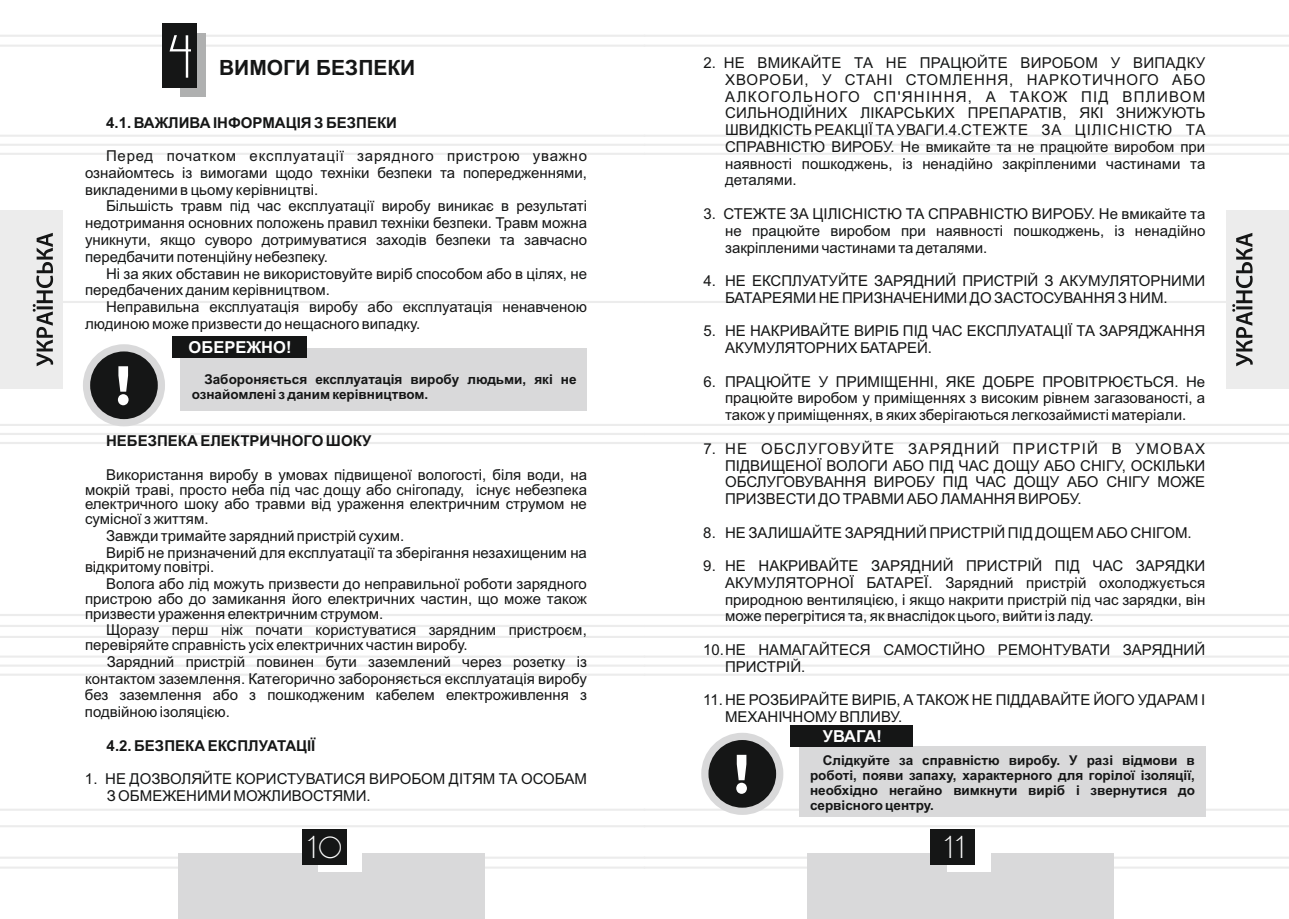
<style>
.page{position:relative;width:1289px;height:919px;background:#fff}
.page>*{position:absolute;margin:0;border:0;box-sizing:border-box;transform-origin:0 0}
.t1{font:52.5px "DS Standart Cyr";color:#fff}
.t2{font:26.25px "DS Standart Cyr";color:#fff}
.t3{font:700 21px "Arial";color:#151616}
.t4{font:700 16.5px "Arial";color:#fff}
.t5{font:15px/16.8px "Arial";color:#151616}
.t6{font:700 15px "Arial";color:#151616}
.t7{font:700 13.5px/15.1px "Arial";color:#151616}
</style>
<div class="page">
<hr style="left:644px;top:135px;width:644px;height:2px;background:#ececec">
<hr style="left:644px;top:153px;width:644px;height:2px;background:#ececec">
<hr style="left:644px;top:424px;width:644px;height:2px;background:#ececec">
<hr style="left:644px;top:442px;width:644px;height:2px;background:#ececec">
<hr style="left:644px;top:614px;width:644px;height:2px;background:#ececec">
<hr style="left:644px;top:635px;width:644px;height:3px;background:#ececec">
<hr style="left:644px;top:655px;width:644px;height:2px;background:#ececec">
<hr style="left:644px;top:673px;width:644px;height:2px;background:#ececec">
<hr style="left:644px;top:856px;width:644px;height:2px;background:#ececec">
<hr style="left:644px;top:866px;width:644px;height:2px;background:#ececec">
<hr style="left:644px;top:35px;width:644px;height:2px;background:#ececec">
<hr style="left:644px;top:45px;width:644px;height:2px;background:#ececec">
<hr style="left:644px;top:808px;width:644px;height:2px;background:#ececec">
<hr style="left:644px;top:825px;width:644px;height:2px;background:#ececec">
<hr style="left:644px;top:301px;width:644px;height:2px;background:#ececec">
<hr style="left:0;top:135px;width:644px;height:2px;background:#ececec">
<hr style="left:0;top:144px;width:1288px;height:2px;background:#ececec">
<hr style="left:0;top:153px;width:644px;height:2px;background:#ececec">
<hr style="left:0;top:424px;width:644px;height:2px;background:#ececec">
<hr style="left:0;top:433px;width:1288px;height:2px;background:#ececec">
<hr style="left:0;top:442px;width:644px;height:2px;background:#ececec">
<hr style="left:0;top:614px;width:644px;height:2px;background:#ececec">
<hr style="left:0;top:625px;width:1288px;height:2px;background:#ececec">
<hr style="left:0;top:635px;width:644px;height:3px;background:#ececec">
<hr style="left:0;top:655px;width:644px;height:2px;background:#ececec">
<hr style="left:0;top:664px;width:1288px;height:3px;background:#f1f1f1">
<hr style="left:0;top:673px;width:644px;height:2px;background:#ececec">
<hr style="left:0;top:856px;width:644px;height:2px;background:#ececec">
<hr style="left:0;top:866px;width:644px;height:2px;background:#ececec">
<hr style="left:0;top:35px;width:644px;height:2px;background:#ececec">
<hr style="left:0;top:45px;width:644px;height:2px;background:#ececec">
<hr style="left:0;top:808px;width:644px;height:2px;background:#ececec">
<hr style="left:0;top:825px;width:644px;height:2px;background:#ececec">
<hr style="left:0;top:301px;width:644px;height:2px;background:#ececec">
<div style="left:178px;top:853px;width:307px;height:65px;background:#d9d9da"></div>
<div style="left:318px;top:832px;width:44px;height:39px;background:#fff"></div>
<div style="left:301px;top:829px;width:45px;height:36px;background:#151616"></div>
<div style="left:0;top:210px;width:62px;height:179px;background:#ececec"></div>
<svg style="left:33px;top:233px;width:20px;height:133px"></svg>
<div style="left:807px;top:853px;width:306px;height:65px;background:#d9d9da"></div>
<div style="left:946px;top:832px;width:44px;height:39px;background:#fff"></div>
<div style="left:930px;top:829px;width:45px;height:36px;background:#151616"></div>
<div style="left:1226px;top:210px;width:62px;height:179px;background:#ececec"></div>
<svg style="left:1232px;top:233px;width:20px;height:133px"></svg>
<div style="left:180px;top:34px;width:26px;height:63px;background:#afb0b0"></div>
<div style="left:163px;top:23px;width:34px;height:65px;background:#151616"></div>
<div style="left:83px;top:344px;width:82px;height:82px;border:14px solid #d9d9da;border-radius:50%"></div>
<div style="left:90px;top:351px;width:68px;height:68px;background:#151616;border-radius:50%"></div>
<svg style="left:118px;top:366px;width:11px;height:39px"></svg>
<div style="left:180px;top:348px;width:407px;height:62px;background:#d9d9da"></div>
<div style="left:172px;top:336px;width:134px;height:22px;background:#151616"></div>
<div style="left:701px;top:732px;width:82px;height:82px;border:14px solid #d9d9da;border-radius:50%"></div>
<div style="left:708px;top:740px;width:68px;height:67px;background:#151616;border-radius:50%"></div>
<svg style="left:736px;top:754px;width:11px;height:39px"></svg>
<div style="left:798px;top:746px;width:407px;height:70px;background:#d9d9da"></div>
<div style="left:790px;top:725px;width:122px;height:21px;background:#151616"></div>
<h1 class="t1" style="left:168px;top:35px;width:25px">4</h1>
<h3 class="t3" style="left:219px;top:60px;width:198px">ВИМОГИ БЕЗПЕКИ</h3>
<p class="t6" style="left:106px;top:117px;width:292px">4.1. ВАЖЛИВА ІНФОРМАЦІЯ З БЕЗПЕКИ</p>
<p class="t5" style="left:85px;top:149px;width:503px;text-align:justify;text-indent:21px">Перед початком експлуатації зарядного пристрою уважно ознайомтесь із вимогами щодо техніки безпеки та попередженнями, викладеними в цьому керівництві.</p>
<p class="t5" style="left:85px;top:199px;width:503px;text-align:justify;text-indent:21px">Більшість травм під час експлуатації виробу виникає в результаті недотримання основних положень правил техніки безпеки. Травм можна уникнути, якщо суворо дотримуватися заходів безпеки та завчасно передбачити потенційну небезпеку.</p>
<p class="t5" style="left:85px;top:266px;width:503px;text-indent:21px">Ні за яких обставин не використовуйте виріб способом або в цілях, не передбачених даним керівництвом.</p>
<p class="t5" style="left:85px;top:300px;width:503px;text-indent:21px">Неправильна експлуатація виробу або експлуатація ненавченою людиною може призвести до нещасного випадку.</p>
<p class="t4" style="left:189px;top:341px;width:104px">ОБЕРЕЖНО!</p>
<p class="t7" style="left:192px;top:373px;width:386px;text-indent:13px">Забороняється експлуатація виробу людьми, які не ознайомлені з даним керівництвом.</p>
<p class="t6" style="left:106px;top:435px;width:267px">НЕБЕЗПЕКА ЕЛЕКТРИЧНОГО ШОКУ</p>
<p class="t5" style="left:85px;top:468px;width:503px;line-height:14.7px;text-align:justify;text-indent:21px">Використання виробу в умовах підвищеної вологості, біля води, на мокрій траві, просто неба під час дощу або снігопаду, існує небезпека електричного шоку або травми від ураження електричним струмом не сумісної з життям.</p>
<p class="t5" style="left:106px;top:528px;width:482px">Завжди тримайте зарядний пристрій сухим.<br>Виріб не призначений для експлуатації та зберігання незахищеним на</p>
<p class="t5" style="left:106px;top:560px;width:482px;text-indent:-21px">відкритому повітрі.<br>Волога або лід можуть призвести до неправильної роботи зарядного</p>
<p class="t5" style="left:85px;top:592px;width:503px;line-height:14.7px">пристрою або до замикання його електричних частин, що може також призвести ураження електричним струмом.</p>
<p class="t5" style="left:85px;top:624px;width:503px;line-height:14.7px;text-indent:21px">Щоразу перш ніж почати користуватися зарядним пристроєм, перевіряйте справність усіх електричних частин виробу.</p>
<p class="t5" style="left:85px;top:654px;width:503px;text-align:justify;text-indent:22px">Зарядний пристрій повинен бути заземлений через розетку із контактом заземлення. Категорично забороняється експлуатація виробу без заземлення або з пошкодженим кабелем електроживлення з подвійною ізоляцією.</p>
<p class="t6" style="left:107px;top:739px;width:210px">4.2. БЕЗПЕКА ЕКСПЛУАТАЦІЇ</p>
<p class="t5" style="left:107px;top:771px;width:481px;text-indent:-22px">1. НЕ ДОЗВОЛЯЙТЕ КОРИСТУВАТИСЯ ВИРОБОМ ДІТЯМ ТА ОСОБАМ<br>З ОБМЕЖЕНИМИ МОЖЛИВОСТЯМИ.</p>
<p class="t5" style="left:725px;top:56px;width:482px;text-align:justify;text-indent:-22px">2. НЕ ВМИКАЙТЕ ТА НЕ ПРАЦЮЙТЕ ВИРОБОМ У ВИПАДКУ ХВОРОБИ, У СТАНІ СТОМЛЕННЯ, НАРКОТИЧНОГО АБО АЛКОГОЛЬНОГО СП'ЯНІННЯ, А ТАКОЖ ПІД ВПЛИВОМ СИЛЬНОДІЙНИХ ЛІКАРСЬКИХ ПРЕПАРАТІВ, ЯКІ ЗНИЖУЮТЬ ШВИДКІСТЬ РЕАКЦІЇ ТА УВАГИ.4. СТЕЖТЕ ЗА ЦІЛІСНІСТЮ ТА СПРАВНІСТЮ ВИРОБУ. Не вмикайте та не працюйте виробом при наявності пошкоджень, із ненадійно закріпленими частинами та деталями.</p>
<p class="t5" style="left:725px;top:207px;width:481px;text-align:justify;text-indent:-22px">3. СТЕЖТЕ ЗА ЦІЛІСНІСТЮ ТА СПРАВНІСТЮ ВИРОБУ. Не вмикайте та не працюйте виробом при наявності пошкоджень, із ненадійно закріпленими частинами та деталями.</p>
<p class="t5" style="left:725px;top:274px;width:481px;text-indent:-22px">4. НЕ ЕКСПЛУАТУЙТЕ ЗАРЯДНИЙ ПРИСТРІЙ З АКУМУЛЯТОРНИМИ<br>БАТАРЕЯМИ НЕ ПРИЗНАЧЕНИМИ ДО ЗАСТОСУВАННЯ З НИМ.</p>
<p class="t5" style="left:725px;top:324px;width:481px;text-indent:-22px">5. НЕ НАКРИВАЙТЕ ВИРІБ ПІД ЧАС ЕКСПЛУАТАЦІЇ ТА ЗАРЯДЖАННЯ<br>АКУМУЛЯТОРНИХ БАТАРЕЙ.</p>
<p class="t5" style="left:725px;top:374px;width:481px;text-align:justify;text-indent:-22px">6. ПРАЦЮЙТЕ У ПРИМІЩЕННІ, ЯКЕ ДОБРЕ ПРОВІТРЮЄТЬСЯ. Не працюйте виробом у приміщеннях з високим рівнем загазованості, а також у приміщеннях, в яких зберігаються легкозаймисті матеріали.</p>
<p class="t5" style="left:725px;top:441px;width:481px;text-align:justify;text-indent:-22px">7. НЕ ОБСЛУГОВУЙТЕ ЗАРЯДНИЙ ПРИСТРІЙ В УМОВАХ ПІДВИЩЕНОЇ ВОЛОГИ АБО ПІД ЧАС ДОЩУ АБО СНІГУ, ОСКІЛЬКИ ОБСЛУГОВУВАННЯ ВИРОБУ ПІД ЧАС ДОЩУ АБО СНІГУ МОЖЕ ПРИЗВЕСТИ ДО ТРАВМИ АБО ЛАМАННЯ ВИРОБУ.</p>
<p class="t5" style="left:703px;top:525px;width:490px">8. НЕ ЗАЛИШАЙТЕ ЗАРЯДНИЙ ПРИСТРІЙ ПІД ДОЩЕМ АБО СНІГОМ.</p>
<p class="t5" style="left:725px;top:559px;width:481px;text-align:justify;text-indent:-22px">9. НЕ НАКРИВАЙТЕ ЗАРЯДНИЙ ПРИСТРІЙ ПІД ЧАС ЗАРЯДКИ АКУМУЛЯТОРНОЇ БАТАРЕЇ. Зарядний пристрій охолоджується природною вентиляцією, і якщо накрити пристрій під час зарядки, він може перегрітися та, як внаслідок цього, вийти із ладу.</p>
<p class="t5" style="left:725px;top:642px;width:481px;text-indent:-22px">10. НЕ НАМАГАЙТЕСЯ САМОСТІЙНО РЕМОНТУВАТИ ЗАРЯДНИЙ<br>ПРИСТРІЙ.</p>
<p class="t5" style="left:725px;top:693px;width:481px;text-indent:-22px">11. НЕ РОЗБИРАЙТЕ ВИРІБ, А ТАКОЖ НЕ ПІДДАВАЙТЕ ЙОГО УДАРАМ І<br>МЕХАНІЧНОМУ ВПЛИВУ.</p>
<p class="t4" style="left:823px;top:730px;width:60px">УВАГА!</p>
<p class="t7" style="left:810px;top:753px;width:386px;text-align:justify;text-indent:13px">Слідкуйте за справністю виробу. У разі відмови в роботі, появи запаху, характерного для горілої ізоляції, необхідно негайно вимкнути виріб і звернутися до сервісного центру.</p>
<h2 class="t2" style="left:307px;top:836px;width:36px">10</h2>
<h2 class="t2" style="left:944px;top:836px;width:20px">11</h2>
</div>
